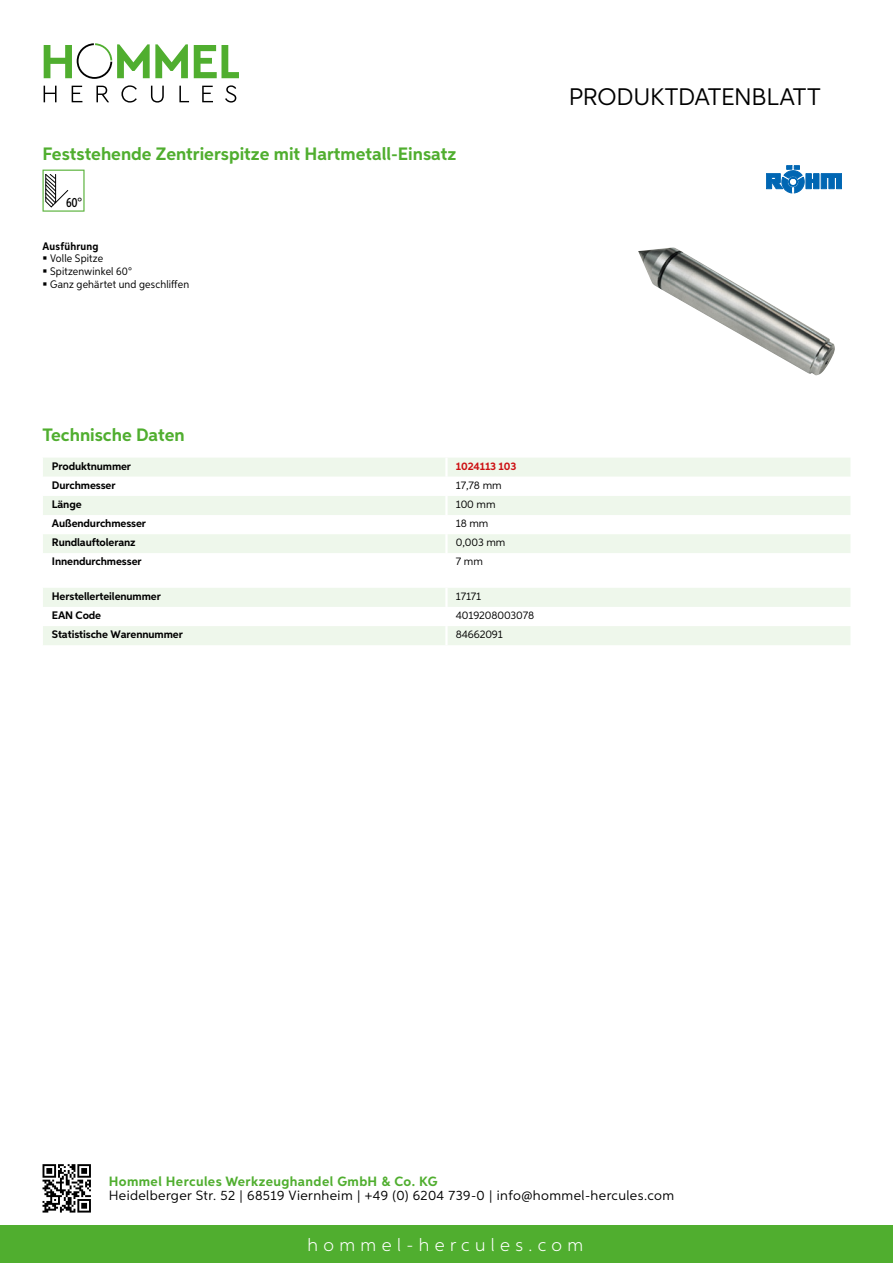
<style>
.page{position:relative;width:893px;height:1263px;background:#fff}
.page>*{position:absolute;margin:0;border:0;box-sizing:border-box;transform-origin:0 0}
.t1{font:24px "Aspira";letter-spacing:-.01em;color:#000}
.t2{font:700 18px "Aspira";color:#50ae2f}
.t3{font:300 18px "Aspira";letter-spacing:.3em;color:#fff}
.t4{font:13.5px "Aspira";letter-spacing:.03em;color:#000}
.t5{font:700 13.5px "Aspira";letter-spacing:.03em;color:#50ae2f}
.t6{font:500 13.35px "Aspira XX Nar";color:#000}
.t7{font:700 10.95px "Aspira";letter-spacing:-.01em;color:#000}
.t8{font:10.95px/12.8px "Aspira Nar";letter-spacing:.015em;color:#000}
.t9{font:10.95px "Aspira";letter-spacing:-.01em;color:#000}
.t10{font:700 10.95px "Aspira";letter-spacing:-.01em;color:#cd1013}
.t11{font:700 10.95px "Aspira Nar";letter-spacing:.02em;color:#000}
</style>
<div class="page">
<div style="left:0;top:1226px;width:893px;height:37px;background:#50ae2f"></div>
<svg style="left:43px;top:1164px;width:48px;height:48px"></svg>
<svg style="left:194px;top:45px;width:45px;height:33px"></svg>
<svg style="left:44px;top:43px;width:144px;height:36px"></svg>
<svg style="left:44px;top:86px;width:13px;height:16px"></svg>
<svg style="left:72px;top:86px;width:10px;height:16px"></svg>
<svg style="left:96px;top:86px;width:13px;height:16px"></svg>
<svg style="left:121px;top:85px;width:16px;height:18px"></svg>
<svg style="left:151px;top:86px;width:13px;height:17px"></svg>
<svg style="left:179px;top:86px;width:10px;height:16px"></svg>
<svg style="left:202px;top:86px;width:11px;height:16px"></svg>
<svg style="left:225px;top:85px;width:11px;height:18px"></svg>
<div style="left:43px;top:458px;width:807px;height:19px;background:#eef7eb"></div>
<svg style="left:43px;top:496px;width:807px;height:57px;fill:#eef7eb"></svg>
<hr style="left:445px;top:458px;width:3px;height:19px;background:#fff">
<hr style="left:445px;top:496px;width:3px;height:19px;background:#fff">
<hr style="left:445px;top:515px;width:3px;height:19px;background:#fff">
<hr style="left:445px;top:534px;width:3px;height:19px;background:#fff">
<svg style="left:43px;top:588px;width:807px;height:57px"></svg>
<hr style="left:445px;top:626px;width:3px;height:19px;background:#fff">
<svg style="left:43px;top:170px;width:42px;height:42px"></svg>
<img style="left:638px;top:247px;width:197px;height:129px">
<svg style="left:766px;top:166px;width:76px;height:27px"></svg>
<h2 class="t2" style="left:43px;top:142px;width:415px">Feststehende Zentrierspitze mit Hartmetall-Einsatz</h2>
<p class="t6" style="left:66px;top:195px;width:18px">60°</p>
<p class="t11" style="left:43px;top:239px;width:58px">Ausführung</p>
<p class="t8" style="left:50px;top:252px;width:140px">Volle Spitze<br>Spitzenwinkel 60°<br>Ganz gehärtet und geschliffen</p>
<h1 class="t1" style="left:569px;top:82px;width:253px">Produktdatenblatt</h1>
<h2 class="t2" style="left:43px;top:423px;width:144px">Technische Daten</h2>
<p class="t7" style="left:52px;top:459px;width:81px">Produktnummer</p>
<p class="t10" style="left:456px;top:459px;width:62px">1024113 103</p>
<p class="t7" style="left:52px;top:478px;width:65px">Durchmesser</p>
<p class="t9" style="left:456px;top:478px;width:47px">17,78 mm</p>
<p class="t7" style="left:52px;top:497px;width:31px">Länge</p>
<p class="t9" style="left:456px;top:497px;width:41px">100 mm</p>
<p class="t7" style="left:52px;top:516px;width:96px">Außendurchmesser</p>
<p class="t9" style="left:456px;top:516px;width:34px">18 mm</p>
<p class="t7" style="left:52px;top:535px;width:85px">Rundlauftoleranz</p>
<p class="t9" style="left:456px;top:536px;width:51px">0,003 mm</p>
<p class="t7" style="left:52px;top:555px;width:91px">Innendurchmesser</p>
<p class="t9" style="left:456px;top:555px;width:29px">7 mm</p>
<p class="t7" style="left:52px;top:589px;width:111px">Herstellerteilenummer</p>
<p class="t9" style="left:456px;top:589px;width:27px">17171</p>
<p class="t7" style="left:52px;top:608px;width:51px">EAN Code</p>
<p class="t9" style="left:456px;top:608px;width:80px">4019208003078</p>
<p class="t7" style="left:52px;top:627px;width:132px">Statistische Warennummer</p>
<p class="t9" style="left:456px;top:627px;width:48px">84662091</p>
<p class="t5" style="left:109px;top:1172px;width:330px">Hommel Hercules Werkzeughandel GmbH &amp; Co. KG</p>
<p class="t4" style="left:109px;top:1187px;width:567px">Heidelberger Str. 52 | 68519 Viernheim | +49 (0) 6204 739-0 | info@hommel-hercules.com</p>
<h2 class="t3" style="left:307px;top:1234px;width:277px">hommel-hercules.com</h2>
</div>
